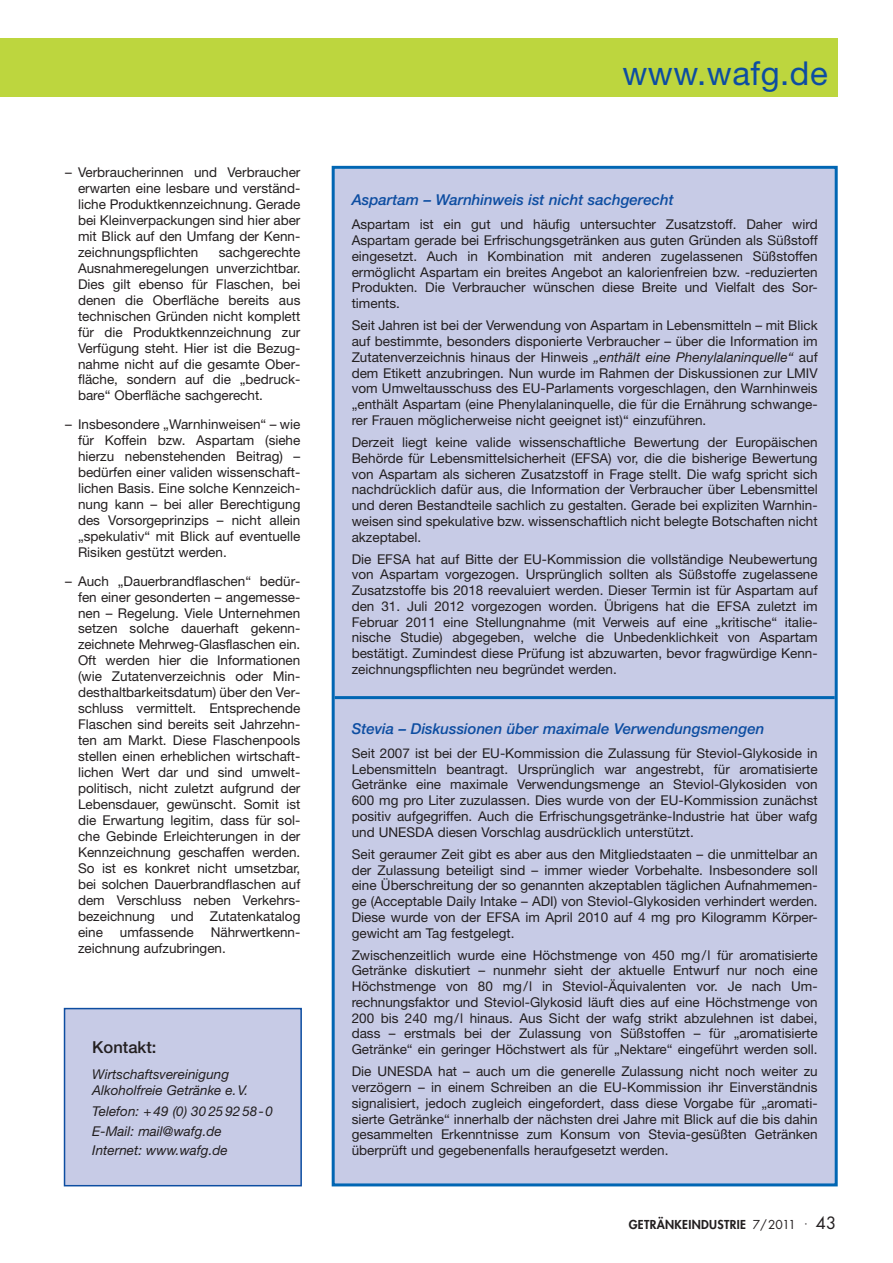
<style>
.page{position:relative;width:893px;height:1263px;background:#fff}
.page>*{position:absolute;margin:0;border:0;box-sizing:border-box;transform-origin:0 0}
.t1{font:33px "Helvetica Neue";letter-spacing:.015em;color:#0d4da1}
.t2{font:500 16.5px "Helvetica Neue";color:#231f20}
.t3{font:italic 500 15px "Helvetica Neue";color:#0d4da1}
.t4{font:13.5px/15.8px "Helvetica Neue";color:#231f20;text-align:justify}
.t5{font:italic 13.5px/19.2px "Helvetica Neue";color:#231f20}
.t6{font:800 12px "Futura";letter-spacing:.025em;color:#231f20}
.s1{font-style:italic}
.s2{font-weight:400}
.s3{font-weight:400;font-size:16.5px}
</style>
<div class="page">
<div style="left:335px;top:169px;width:500px;height:1014px;background:#c7cbe6"></div>
<div style="left:332px;top:166px;width:506px;height:1020px;border:3px solid #0166b3"></div>
<hr style="left:335px;top:696px;width:500px;height:3px;background:#0166b3">
<div style="left:0;top:38px;width:838px;height:58px;background:#bdd63e"></div>
<div style="left:65px;top:1009px;width:235px;height:176px;background:#c7cbe6"></div>
<div style="left:64px;top:1008px;width:238px;height:178px;border:2px solid #0d4da1"></div>
<p class="t4" style="left:78px;top:166px;width:224px;text-indent:-13px">– Verbraucherinnen und Verbraucher erwarten eine lesbare und verständ&shy;liche Produktkennzeichnung. Gerade bei Kleinverpackungen sind hier aber mit Blick auf den Umfang der Kenn&shy;zeichnungspflichten</p>
<p class="t4" style="left:78px;top:245px;width:224px;text-indent:141px">sachgerechte Ausnahmeregelungen unverzichtbar.<br>Dies gilt ebenso für Flaschen, bei denen die Oberfläche bereits aus technischen Gründen nicht komplett für die Produktkennzeichnung zur Verfügung steht. Hier ist die Bezug&shy;nahme nicht auf die gesamte Ober&shy;fläche, sondern auf die „bedruck&shy;bare“ Oberfläche sachgerecht.</p>
<p class="t4" style="left:78px;top:418px;width:224px;text-indent:-13px">– Insbesondere „Warnhinweisen“ – wie für Koffein bzw. Aspartam (siehe hierzu nebenstehenden Beitrag) – bedürfen einer validen wissenschaft&shy;lichen Basis. Eine solche Kennzeich&shy;nung kann – bei aller Berechtigung des Vorsorgeprinzips – nicht allein „spekulativ“ mit Blick auf eventuelle Risiken gestützt werden.</p>
<p class="t4" style="left:78px;top:574px;width:224px;text-indent:-13px">– Auch „Dauerbrandflaschen“ bedür&shy;fen einer gesonderten – angemesse&shy;nen – Regelung. Viele Unternehmen setzen solche dauerhaft gekenn&shy;zeichnete Mehrweg-Glasflaschen ein.<br>Oft werden hier die Informationen (wie Zutatenverzeichnis oder Min&shy;desthaltbarkeitsdatum) über den Ver&shy;schluss vermittelt. Entsprechende Flaschen sind bereits seit Jahrzehn&shy;ten am Markt. Diese Flaschenpools stellen einen erheblichen wirtschaft&shy;lichen Wert dar und sind umwelt&shy;politisch, nicht zuletzt aufgrund der Lebensdauer, gewünscht. Somit ist die Erwartung legitim, dass für sol&shy;che Gebinde Erleichterungen in der Kennzeichnung geschaffen werden.<br>So ist es konkret nicht umsetzbar, bei solchen Dauerbrandflaschen auf dem Verschluss neben Verkehrs&shy;bezeichnung und Zutatenkatalog eine</p>
<p class="t4" style="left:120px;top:925px;width:75px">umfassende</p>
<p class="t4" style="left:78px;top:925px;width:224px;text-indent:133px">Nährwertkenn&shy;zeichnung aufzubringen.</p>
<p class="t2" style="left:92px;top:1042px;width:66px">Kontakt:</p>
<p class="t5" style="left:92px;top:1068px;width:157px;line-height:15.8px">Wirtschaftsvereinigung<br>Alkoholfreie Getränke e.V.</p>
<p class="t5" style="left:92px;top:1103px;width:182px">Telefon: +49 (0) 30 25 92 58-0<br>E-Mail: mail@wafg.de<br>Internet: www.wafg.de</p>
<h1 class="t1" style="left:622px;top:61px;width:207px">www.wafg.de</h1>
<p class="t3" style="left:352px;top:194px;width:324px">Aspartam – Warnhinweis ist nicht sachgerecht</p>
<p class="t4" style="left:352px;top:218px;width:467px">Aspartam ist ein gut und häufig untersuchter Zusatzstoff. Daher wird Aspartam gerade bei Erfrischungsgetränken aus guten Gründen als Süßstoff eingesetzt. Auch in Kombination mit anderen zugelassenen Süßstoffen ermöglicht Aspartam ein breites Angebot an kalorienfreien bzw. -reduzierten Produkten. Die Verbraucher wünschen diese Breite und Vielfalt des Sor&shy;timents.</p>
<p class="t4" style="left:352px;top:319px;width:467px">Seit Jahren ist bei der Verwendung von Aspartam in Lebensmitteln – mit Blick auf bestimmte, besonders disponierte Verbraucher – über die Information im Zutatenverzeichnis hinaus der Hinweis <span class="s1">„enthält eine Phenylalaninquelle“</span> auf dem Etikett anzubringen. Nun wurde im Rahmen der Diskussionen zur LMIV vom Umweltausschuss des EU-Parlaments vorgeschlagen, den Warnhinweis „enthält Aspartam (eine Phenylalaninquelle, die für die Ernährung schwange&shy;rer Frauen möglicherweise nicht geeignet ist)“ einzuführen.</p>
<p class="t4" style="left:352px;top:436px;width:467px">Derzeit liegt keine valide wissenschaftliche Bewertung der Europäischen Behörde für Lebensmittelsicherheit (EFSA) vor, die die bisherige Bewertung von Aspartam als sicheren Zusatzstoff in Frage stellt. Die wafg spricht sich nachdrücklich dafür aus, die Information der Verbraucher über Lebensmittel und deren Bestandteile sachlich zu gestalten. Gerade bei expliziten Warnhin&shy;weisen sind spekulative bzw. wissenschaftlich nicht belegte Botschaften nicht akzeptabel.</p>
<p class="t4" style="left:352px;top:552px;width:467px">Die EFSA hat auf Bitte der EU-Kommission die vollständige Neubewertung von Aspartam vorgezogen. Ursprünglich sollten als Süßstoffe zugelassene Zusatzstoffe bis 2018 reevaluiert werden. Dieser Termin ist für Aspartam auf den 31. Juli 2012 vorgezogen worden. Übrigens hat die EFSA zuletzt im Februar 2011 eine Stellungnahme (mit Verweis auf eine „kritische“ italie&shy;nische Studie) abgegeben, welche die Unbedenklichkeit von Aspartam bestätigt. Zumindest diese Prüfung ist abzuwarten, bevor fragwürdige Kenn&shy;zeichnungspflichten neu begründet werden.</p>
<p class="t3" style="left:352px;top:723px;width:414px">Stevia – Diskussionen über maximale Verwendungsmengen</p>
<p class="t4" style="left:352px;top:746px;width:467px">Seit 2007 ist bei der EU-Kommission die Zulassung für Steviol-Glykoside in Lebensmitteln beantragt. Ursprünglich war angestrebt, für aromatisierte Getränke eine maximale Verwendungsmenge an Steviol-Glykosiden von 600 mg pro Liter zuzulassen. Dies wurde von der EU-Kommission zunächst positiv aufgegriffen. Auch die Erfrischungsgetränke-Industrie hat über wafg und UNESDA diesen Vorschlag ausdrücklich unterstützt.</p>
<p class="t4" style="left:352px;top:847px;width:467px">Seit geraumer Zeit gibt es aber aus den Mitgliedstaaten – die unmittelbar an der Zulassung beteiligt sind – immer wieder Vorbehalte. Insbesondere soll eine Überschreitung der so genannten akzeptablen täglichen Aufnahmemen&shy;ge (Acceptable Daily Intake – ADI) von Steviol-Glykosiden verhindert werden.<br>Diese wurde von der EFSA im April 2010 auf 4 mg pro Kilogramm Körper&shy;gewicht am Tag festgelegt.</p>
<p class="t4" style="left:352px;top:948px;width:467px">Zwischenzeitlich wurde eine Höchstmenge von 450 mg/l für aromatisierte Getränke diskutiert – nunmehr sieht der aktuelle Entwurf nur noch eine Höchstmenge von 80 mg/l in Steviol-Äquivalenten vor. Je nach Um&shy;rechnungsfaktor und Steviol-Glykosid läuft dies auf eine Höchstmenge von 200 bis 240 mg/l hinaus. Aus Sicht der wafg strikt abzulehnen ist dabei, dass – erstmals bei der Zulassung von Süßstoffen – für „aromatisierte Getränke“ ein geringer Höchstwert als für „Nektare“ eingeführt werden soll.</p>
<p class="t4" style="left:352px;top:1065px;width:467px">Die UNESDA hat – auch um die generelle Zulassung nicht noch weiter zu verzögern – in einem Schreiben an die EU-Kommission ihr Einverständnis signalisiert, jedoch zugleich eingefordert, dass diese Vorgabe für „aromati&shy;sierte Getränke“ innerhalb der nächsten drei Jahre mit Blick auf die bis dahin gesammelten Erkenntnisse zum Konsum von Stevia-gesüßten Getränken überprüft und gegebenenfalls heraufgesetzt werden.</p>
<p class="t6" style="left:629px;top:1219px;width:209px">GETRÄNKEINDUSTRIE <span class="s2">7/2011 ·</span> <span class="s3">43</span></p>
</div>
